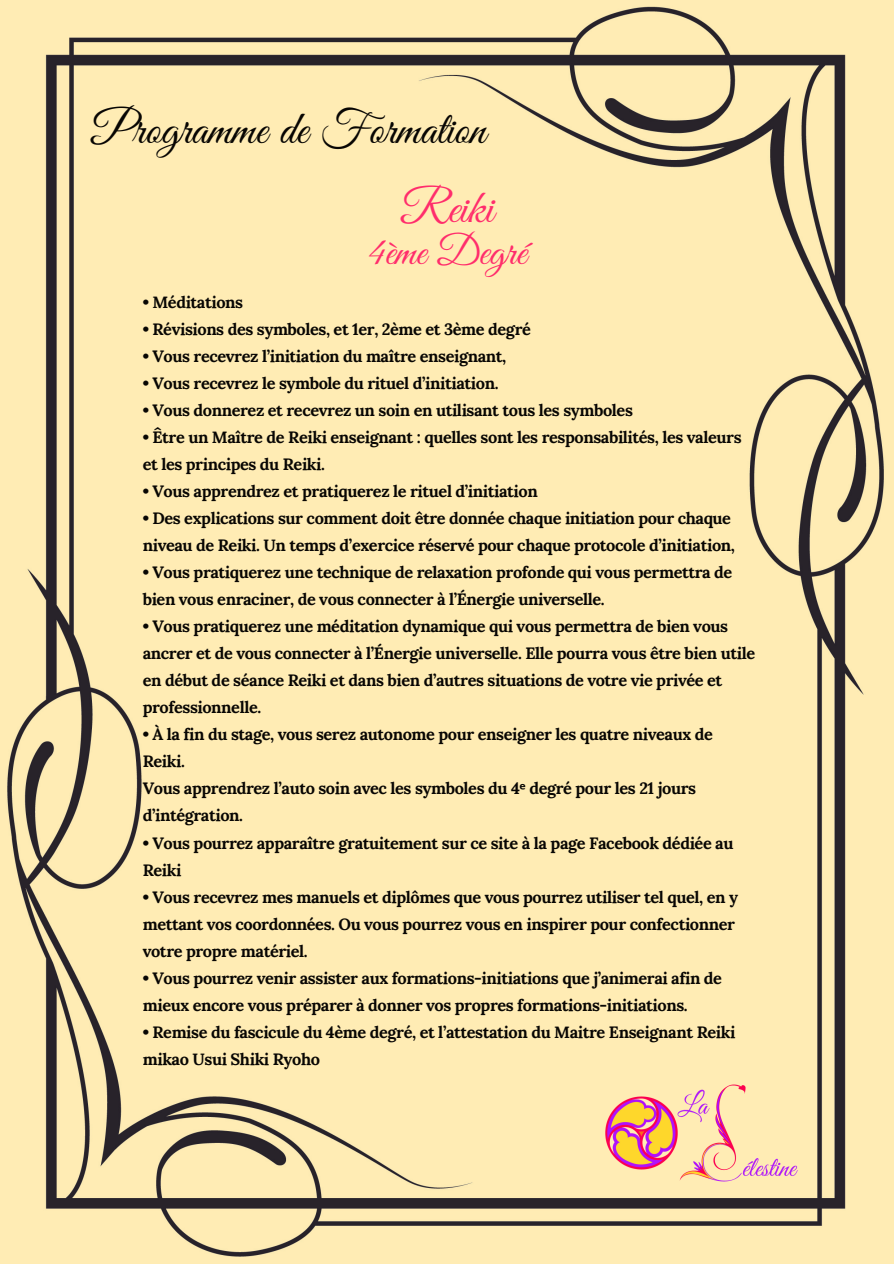
<style>
.page{position:relative;width:894px;height:1264px;background:#fff}
.page>*{position:absolute;margin:0;border:0;box-sizing:border-box;transform-origin:0 0}
.t1{font:47.4px "Great Vibes";color:#ff2d6c}
.t2{font:46.8px "Great Vibes";color:#080603}
.t3{font:41.4px "Great Vibes";color:#ff2d6c}
.t4{font:700 16.35px/27px "Lora";letter-spacing:-.025em;color:#080603}
.s1{font-family:"Noto Sans"}
</style>
<div class="page">
<img style="left:0;top:0;width:893px;height:1263px">
<img style="left:595px;top:1060px;width:209px;height:132px">
<p class="t2" style="left:92px;top:103px;width:395px">Programme de Formation</p>
<p class="t1" style="left:399px;top:182px;width:95px">Reiki</p>
<p class="t3" style="left:365px;top:228px;width:162px">4ème Degré</p>
<p class="t4" style="left:143px;top:288px;width:102px">• Méditations</p>
<p class="t4" style="left:143px;top:315px;width:389px">• Révisions des symboles, et 1er, 2ème et 3ème degré</p>
<p class="t4" style="left:143px;top:342px;width:365px">• Vous recevrez l’initiation du maître enseignant,</p>
<p class="t4" style="left:143px;top:369px;width:357px">• Vous recevrez le symbole du rituel d’initiation.</p>
<p class="t4" style="left:143px;top:396px;width:491px">• Vous donnerez et recevrez un soin en utilisant tous les symboles</p>
<p class="t4" style="left:143px;top:423px;width:600px">• Être un Maître de Reiki enseignant : quelles sont les responsabilités, les valeurs et les principes du Reiki.</p>
<p class="t4" style="left:143px;top:477px;width:396px">• Vous apprendrez et pratiquerez le rituel d’initiation</p>
<p class="t4" style="left:143px;top:504px;width:593px">• Des explications sur comment doit être donnée chaque initiation pour chaque niveau de Reiki. Un temps d’exercice réservé pour chaque protocole d’initiation,</p>
<p class="t4" style="left:143px;top:558px;width:591px">• Vous pratiquerez une technique de relaxation profonde qui vous permettra de bien vous enraciner, de vous connecter à l’Énergie universelle.</p>
<p class="t4" style="left:143px;top:612px;width:613px">• Vous pratiquerez une méditation dynamique qui vous permettra de bien vous ancrer et de vous connecter à l’Énergie universelle. Elle pourra vous être bien utile en début de séance Reiki et dans bien d’autres situations de votre vie privée et professionnelle.</p>
<p class="t4" style="left:143px;top:721px;width:571px">• À la fin du stage, vous serez autonome pour enseigner les quatre niveaux de<br>Reiki.</p>
<p class="t4" style="left:143px;top:775px;width:554px">Vous apprendrez l’auto soin avec les symboles du 4<span class="s1">ᵉ</span> degré pour les 21 jours d’intégration.</p>
<p class="t4" style="left:143px;top:829px;width:592px">• Vous pourrez apparaître gratuitement sur ce site à la page Facebook dédiée au<br>Reiki</p>
<p class="t4" style="left:143px;top:883px;width:596px">• Vous recevrez mes manuels et diplômes que vous pourrez utiliser tel quel, en y mettant vos coordonnées. Ou vous pourrez vous en inspirer pour confectionner votre propre matériel.</p>
<p class="t4" style="left:143px;top:964px;width:580px">• Vous pourrez venir assister aux formations-initiations que j’animerai afin de mieux encore vous préparer à donner vos propres formations-initiations.</p>
<p class="t4" style="left:143px;top:1018px;width:594px">• Remise du fascicule du 4ème degré, et l’attestation du Maitre Enseignant Reiki mikao Usui Shiki Ryoho</p>
</div>
